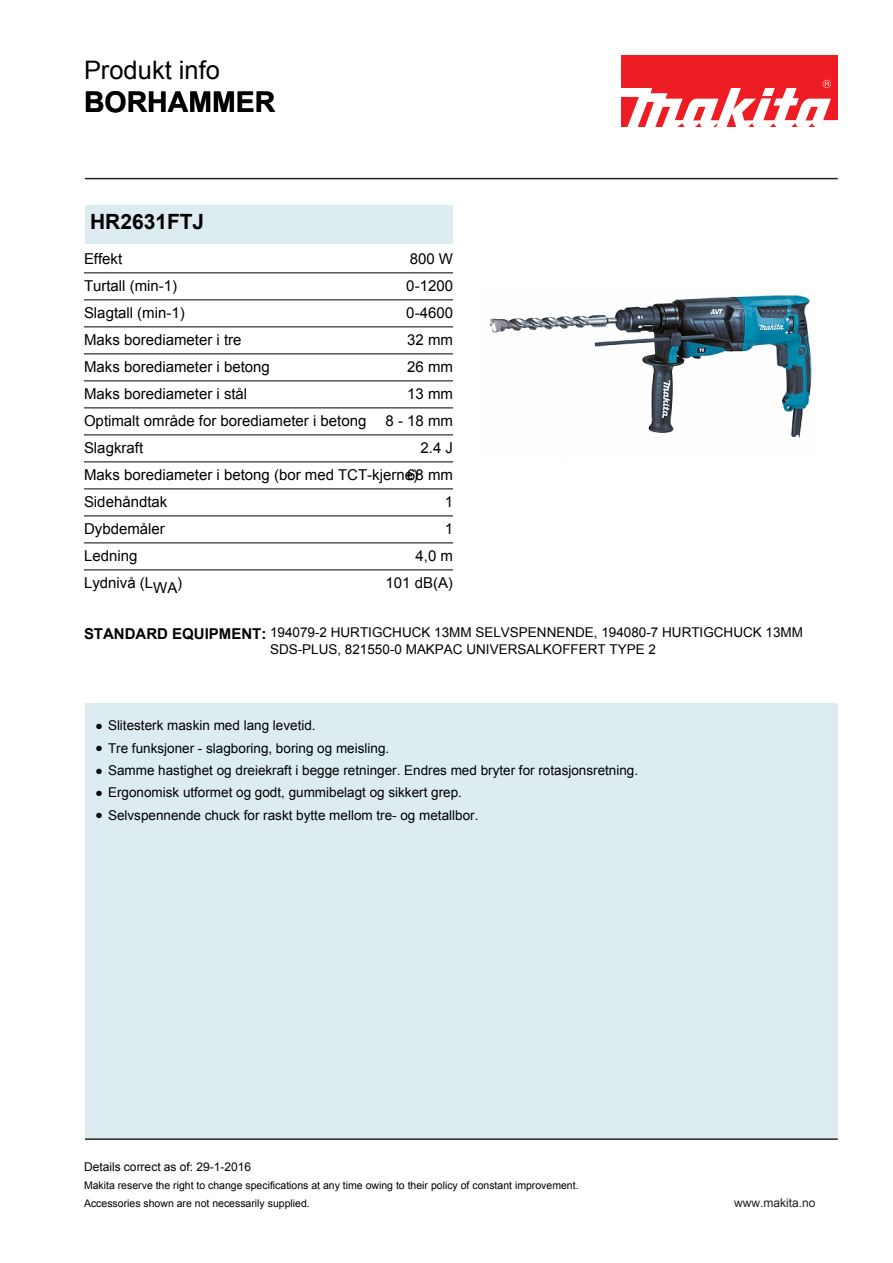
<style>
.page{position:relative;width:893px;height:1263px;background:#fff}
.page>*{position:absolute;margin:0;border:0;box-sizing:border-box;transform-origin:0 0}
.t1{font:700 28.5px "Arial";color:#000}
.t2{font:25.5px "Arial";color:#000}
.t3{font:700 21px "Arial";color:#000}
.t4{font:15px/27px "Arial";color:#000;text-align:justify}
.t5{font:13.5px/16.2px "Arial";color:#000}
.t6{font:12px "Arial";color:#000}
.t7{font:12px "Arial";color:#231f20}
.t8{font:10.5px/18px "Arial";color:#000}
.s1{font-weight:700;font-size:15px}
</style>
<div class="page">
<img style="left:489px;top:295px;width:323px;height:144px">
<div style="left:85px;top:703px;width:753px;height:435px;background:#dcecf1"></div>
<div style="left:85px;top:205px;width:368px;height:38px;background:#dcecf1"></div>
<div style="left:621px;top:56px;width:217px;height:71px;background:#ee1d23"></div>
<svg style="left:621px;top:80px;width:217px;height:47px"></svg>
<hr style="left:85px;top:178px;width:753px;height:1px;background:#231f20">
<hr style="left:85px;top:1138px;width:753px;height:2px;background:#231f20">
<hr style="left:84px;top:273px;width:369px;height:1px;background:#000">
<hr style="left:84px;top:300px;width:369px;height:1px;background:#000">
<hr style="left:84px;top:327px;width:369px;height:1px;background:#000">
<hr style="left:84px;top:354px;width:369px;height:1px;background:#000">
<hr style="left:84px;top:381px;width:369px;height:1px;background:#000">
<hr style="left:84px;top:408px;width:369px;height:1px;background:#000">
<hr style="left:84px;top:435px;width:369px;height:1px;background:#000">
<hr style="left:84px;top:462px;width:369px;height:1px;background:#000">
<hr style="left:84px;top:489px;width:369px;height:1px;background:#000">
<hr style="left:84px;top:516px;width:369px;height:1px;background:#000">
<hr style="left:84px;top:543px;width:369px;height:1px;background:#000">
<hr style="left:84px;top:570px;width:369px;height:1px;background:#000">
<h2 class="t2" style="left:84px;top:56px;width:137px">Produkt info</h2>
<h1 class="t1" style="left:84px;top:87px;width:193px">BORHAMMER</h1>
<h3 class="t3" style="left:90px;top:210px;width:116px">HR2631FTJ</h3>
<p class="t4" style="left:84px;top:245px;width:40px">Effekt</p>
<p class="t4" style="left:410px;top:245px;width:45px">800 W</p>
<p class="t4" style="left:84px;top:272px;width:95px">Turtall (min-1)</p>
<p class="t4" style="left:406px;top:272px;width:48px">0-1200</p>
<p class="t4" style="left:84px;top:299px;width:102px">Slagtall (min-1)</p>
<p class="t4" style="left:406px;top:299px;width:48px">0-4600</p>
<p class="t4" style="left:84px;top:326px;width:159px">Maks borediameter i tre</p>
<p class="t4" style="left:407px;top:326px;width:47px">32 mm</p>
<p class="t4" style="left:84px;top:353px;width:187px">Maks borediameter i betong</p>
<p class="t4" style="left:407px;top:353px;width:47px">26 mm</p>
<p class="t4" style="left:84px;top:380px;width:165px">Maks borediameter i stål</p>
<p class="t4" style="left:407px;top:380px;width:47px">13 mm</p>
<p class="t4" style="left:84px;top:407px;width:284px">Optimalt område for borediameter i betong</p>
<p class="t4" style="left:385px;top:407px;width:69px">8 - 18 mm</p>
<p class="t4" style="left:84px;top:434px;width:61px">Slagkraft</p>
<p class="t4" style="left:84px;top:434px;width:370px;text-indent:336px">2.4 J Maks borediameter i betong (bor med TCT-kjerne)68 mm Sidehåndtak</p>
<p class="t4" style="left:445px;top:488px;width:10px">1</p>
<p class="t4" style="left:84px;top:515px;width:82px">Dybdemåler</p>
<p class="t4" style="left:445px;top:515px;width:10px">1</p>
<p class="t4" style="left:84px;top:542px;width:55px">Ledning</p>
<p class="t4" style="left:415px;top:542px;width:39px">4,0 m</p>
<p class="t4" style="left:84px;top:569px;width:100px">Lydnivå (LWA)</p>
<p class="t4" style="left:385px;top:569px;width:69px">101 dB(A)</p>
<p class="t5" style="left:270px;top:625px;width:535px;text-indent:-186px"><span class="s1">STANDARD EQUIPMENT:</span> 194079-2 HURTIGCHUCK 13MM SELVSPENNENDE, 194080-7 HURTIGCHUCK 13MM<br>SDS-PLUS, 821550-0 MAKPAC UNIVERSALKOFFERT TYPE 2</p>
<p class="t5" style="left:96px;top:718px;width:221px">● Slitesterk maskin med lang levetid.</p>
<p class="t5" style="left:96px;top:740px;width:295px">● Tre funksjoner - slagboring, boring og meisling.</p>
<p class="t5" style="left:96px;top:762px;width:544px">● Samme hastighet og dreiekraft i begge retninger. Endres med bryter for rotasjonsretning.</p>
<p class="t5" style="left:96px;top:785px;width:367px">● Ergonomisk utformet og godt, gummibelagt og sikkert grep.</p>
<p class="t5" style="left:96px;top:807px;width:384px">● Selvspennende chuck for raskt bytte mellom tre- og metallbor.</p>
<p class="t6" style="left:84px;top:1160px;width:169px">Details correct as of: 29-1-2016</p>
<p class="t8" style="left:84px;top:1176px;width:496px">Makita reserve the right to change specifications at any time owing to their policy of constant improvement.<br>Accessories shown are not necessarily supplied.</p>
<p class="t7" style="left:734px;top:1196px;width:83px">www.makita.no</p>
</div>
